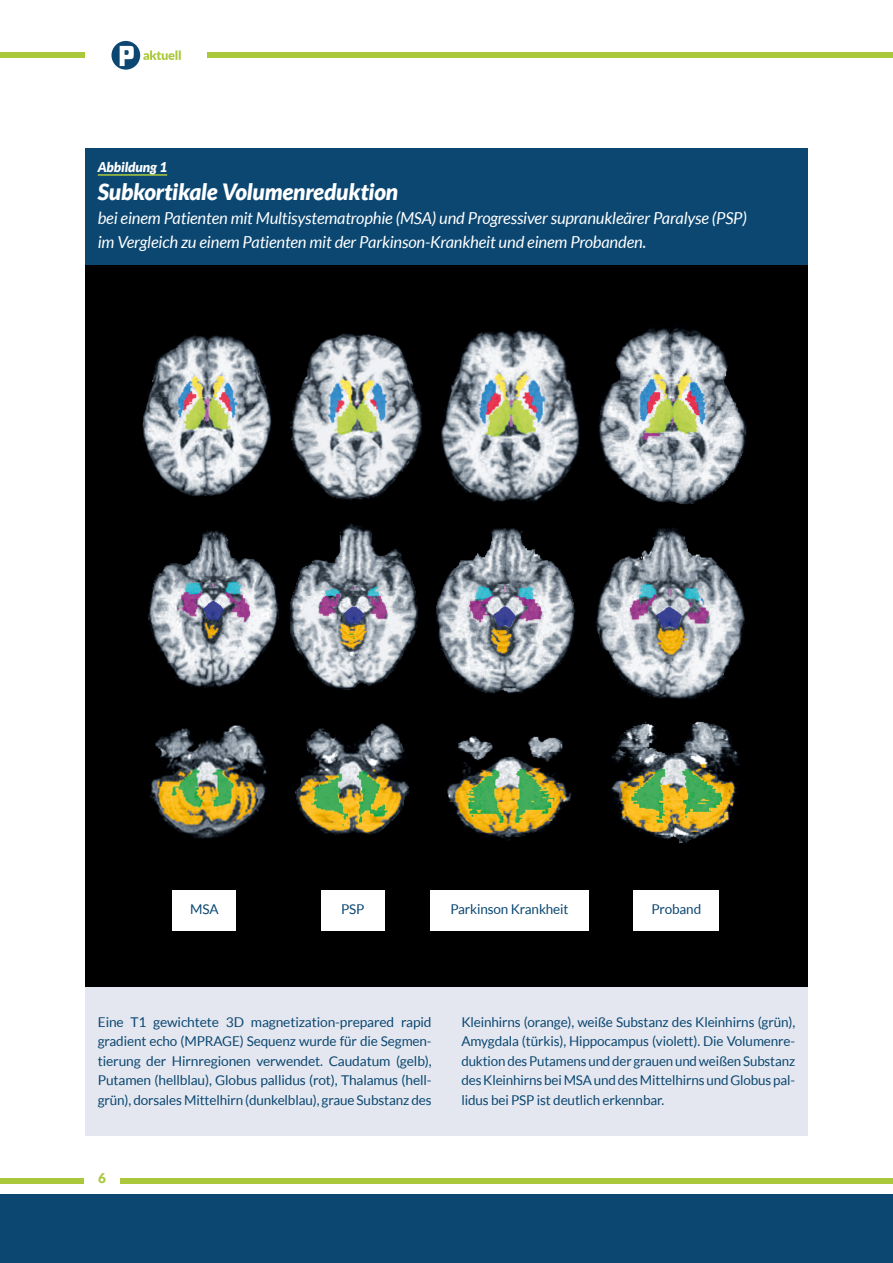
<style>
.page{position:relative;width:893px;height:1263px;background:#fff}
.page>*{position:absolute;margin:0;border:0;box-sizing:border-box;transform-origin:0 0}
.tabellen_h{font:italic 900 22.5px "Lato";letter-spacing:-.01em;color:#fff}
.tabellen_h-2{font:italic 16.5px/24px "Lato";letter-spacing:-.01em;color:#fff}
.fließtext{font:13.5px/19.5px "Lato";letter-spacing:-.01em;color:#0b4771;text-align:justify}
.tabellen_h_hinweis{font:italic 900 13.5px "Lato";letter-spacing:-.01em;color:#fff}
.t1{font:900 13.5px "Lato";color:#abc83c}
</style>
<div class="page">
<div style="left:121px;top:1178px;width:772px;height:5px;background:#abc83c"></div>
<div style="left:0;top:1178px;width:83px;height:5px;background:#abc83c"></div>
<div style="left:0;top:53px;width:85px;height:5px;background:#abc83c"></div>
<div style="left:207px;top:53px;width:686px;height:5px;background:#abc83c"></div>
<div style="left:0;top:1194px;width:893px;height:69px;background:#0b4771"></div>
<svg style="left:143px;top:50px;width:38px;height:10px"></svg>
<svg style="left:111px;top:41px;width:29px;height:29px"></svg>
<svg style="left:120px;top:46px;width:14px;height:20px"></svg>
<div style="left:85px;top:256px;width:723px;height:879px;background:#e4e7ef"></div>
<div style="left:85px;top:148px;width:723px;height:117px;background:#0b4771"></div>
<hr style="left:98px;top:174px;width:69px;height:2px;background:#abc83c">
<div style="left:85px;top:265px;width:723px;height:722px;background:#000"></div>
<img style="left:142px;top:327px;width:605px;height:583px">
<div style="left:173px;top:890px;width:63px;height:41px;background:#fff"></div>
<div style="left:321px;top:890px;width:64px;height:41px;background:#fff"></div>
<div style="left:430px;top:890px;width:159px;height:41px;background:#fff"></div>
<div style="left:633px;top:890px;width:86px;height:41px;background:#fff"></div>
<p class="tabellen_h_hinweis" style="left:98px;top:159px;width:71px">Abbildung 1</p>
<p class="tabellen_h" style="left:98px;top:179px;width:302px">Subkortikale Volumenreduktion</p>
<p class="tabellen_h-2" style="left:98px;top:207px;width:651px">bei einem Patienten mit Multisystematrophie (MSA) und Progressiver supranukleärer Paralyse (PSP) im Vergleich zu einem Patienten mit der Parkinson-Krankheit und einem Probanden.</p>
<p class="fließtext" style="left:190px;top:899px;width:30px">MSA</p>
<p class="fließtext" style="left:341px;top:899px;width:25px">PSP</p>
<p class="fließtext" style="left:450px;top:899px;width:120px">Parkinson Krankheit</p>
<p class="fließtext" style="left:651px;top:899px;width:51px">Proband</p>
<p class="fließtext" style="left:98px;top:1012px;width:335px">Eine T1 gewichtete 3D magnetization-prepared rapid gradient echo (MPRAGE) Sequenz wurde für die Segmen&shy;tierung der Hirnregionen verwendet. Caudatum (gelb), Putamen (hellblau), Globus pallidus (rot), Thalamus (hell&shy;grün), dorsales Mittelhirn (dunkelblau), graue Substanz des</p>
<p class="fließtext" style="left:461px;top:1012px;width:335px">Kleinhirns (orange), weiße Substanz des Kleinhirns (grün), Amygdala (türkis), Hippocampus (violett). Die Volumenre&shy;duktion des Putamens und der grauen und weißen Substanz des Kleinhirns bei MSA und des Mittelhirns und Globus pal&shy;lidus bei PSP ist deutlich erkennbar.</p>
<p class="t1" style="left:98px;top:1170px;width:9px">6</p>
</div>
